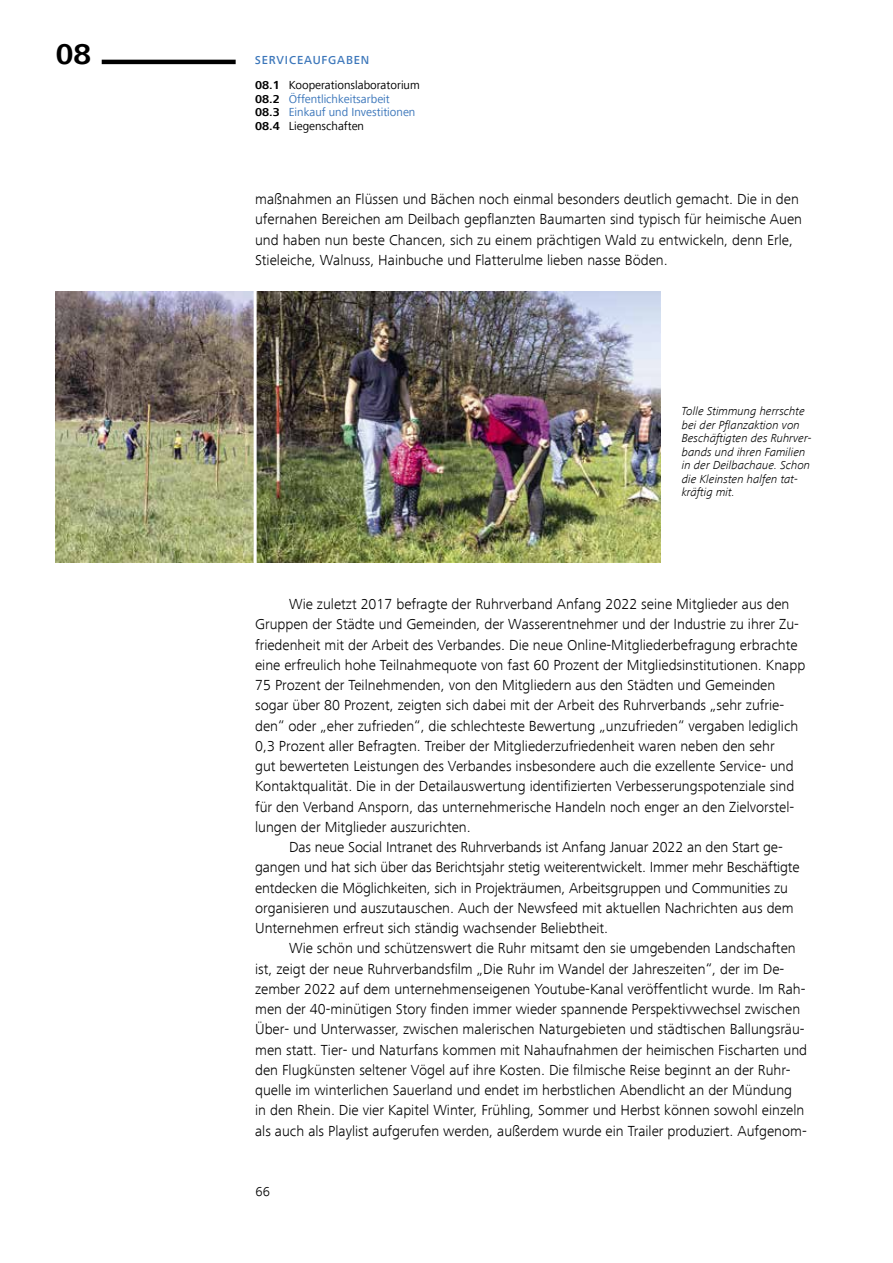
<style>
.page{position:relative;width:893px;height:1263px;background:#fff}
.page>*{position:absolute;margin:0;border:0;box-sizing:border-box;transform-origin:0 0}
.t1{font:700 30px "Frutiger Next Com";color:#000}
.t2{font:300 15px/20.2px "Frutiger Next Com";color:#000}
.t3{font:300 13.5px "Frutiger Next Com";color:#000}
.t4{font:italic 300 12px/13.5px "Frutiger Next Com";color:#000}
.t5{font:12px/13.5px "Frutiger Next Com";color:#3b76ba}
.t6{font:12px/24.9px "Frutiger Next Com";color:#000}
.s1{font-weight:500;color:#3b76ba}
.s2{font-weight:700}
.s3{font-weight:700;color:#000}
.s4{color:#000}
</style>
<div class="page">
<hr style="left:102px;top:60px;width:134px;height:4px;background:#000">
<img style="left:55px;top:292px;width:605px;height:271px">
<hr style="left:254px;top:285px;width:3px;height:296px;background:#fff">
<h1 class="t1" style="left:56px;top:37px;width:37px">08</h1>
<p class="t6" style="left:255px;top:48px;width:167px"><span class="s1">SERVICEAUFGABEN<br></span><span class="s2">08.1</span> Kooperationslaboratorium</p>
<p class="t5" style="left:255px;top:92px;width:162px"><span class="s3">08.2</span> Öffentlichkeitsarbeit<br><span class="s3">08.3</span> Einkauf und Investitionen<br><span class="s3">08.4</span> <span class="s4">Liegenschaften</span></p>
<p class="t2" style="left:255px;top:189px;width:548px">maßnahmen an Flüssen und Bächen noch einmal besonders deutlich gemacht. Die in den ufernahen Bereichen am Deilbach gepflanzten Baumarten sind typisch für heimische Auen und haben nun beste Chancen, sich zu einem prächtigen Wald zu entwickeln, denn Erle, Stieleiche, Walnuss, Hainbuche und Flatterulme lieben nasse Böden.</p>
<p class="t4" style="left:682px;top:404px;width:131px">Tolle Stimmung herrschte bei der Pflanzaktion von<br>Beschäftigten des Ruhrver&shy;bands und ihren Familien in der Deilbachaue. Schon die Kleinsten halfen tat&shy;kräftig mit.</p>
<p class="t2" style="left:289px;top:594px;width:502px">Wie zuletzt 2017 befragte der Ruhrverband Anfang 2022 seine Mitglieder aus den</p>
<p class="t2" style="left:255px;top:614px;width:545px">Gruppen der Städte und Gemeinden, der Wasserentnehmer und der Industrie zu ihrer Zu-</p>
<p class="t2" style="left:255px;top:634px;width:544px">friedenheit mit der Arbeit des Verbandes. Die neue Online-Mitgliederbefragung erbrachte</p>
<p class="t2" style="left:255px;top:655px;width:552px">eine erfreulich hohe Teilnahmequote von fast 60 Prozent der Mitgliedsinstitutionen. Knapp</p>
<p class="t2" style="left:255px;top:675px;width:522px">75 Prozent der Teilnehmenden, von den Mitgliedern aus den Städten und Gemeinden</p>
<p class="t2" style="left:255px;top:695px;width:530px">sogar über 80 Prozent, zeigten sich dabei mit der Arbeit des Ruhrverbands „sehr zufrie-</p>
<p class="t2" style="left:255px;top:715px;width:545px">den“ oder „eher zufrieden“, die schlechteste Bewertung „unzufrieden“ vergaben lediglich</p>
<p class="t2" style="left:255px;top:736px;width:521px">0,3 Prozent aller Befragten. Treiber der Mitgliederzufriedenheit waren neben den sehr</p>
<p class="t2" style="left:255px;top:756px;width:540px">gut bewerteten Leistungen des Verbandes insbesondere auch die exzellente Service- und</p>
<p class="t2" style="left:255px;top:776px;width:541px">Kontaktqualität. Die in der Detailauswertung identifizierten Verbesserungspotenziale sind</p>
<p class="t2" style="left:255px;top:796px;width:541px">für den Verband Ansporn, das unternehmerische Handeln noch enger an den Zielvorstel-</p>
<p class="t2" style="left:255px;top:817px;width:217px">lungen der Mitglieder auszurichten.</p>
<p class="t2" style="left:289px;top:837px;width:495px">Das neue Social Intranet des Ruhrverbands ist Anfang Januar 2022 an den Start ge-</p>
<p class="t2" style="left:255px;top:857px;width:546px">gangen und hat sich über das Berichtsjahr stetig weiterentwickelt. Immer mehr Beschäftigte</p>
<p class="t2" style="left:255px;top:877px;width:534px">entdecken die Möglichkeiten, sich in Projekträumen, Arbeitsgruppen und Communities zu</p>
<p class="t2" style="left:255px;top:898px;width:540px">organisieren und auszutauschen. Auch der Newsfeed mit aktuellen Nachrichten aus dem</p>
<p class="t2" style="left:255px;top:918px;width:355px">Unternehmen erfreut sich ständig wachsender Beliebtheit.</p>
<p class="t2" style="left:289px;top:938px;width:508px">Wie schön und schützenswert die Ruhr mitsamt den sie umgebenden Landschaften</p>
<p class="t2" style="left:255px;top:958px;width:531px">ist, zeigt der neue Ruhrverbandsfilm „Die Ruhr im Wandel der Jahreszeiten“, der im De-</p>
<p class="t2" style="left:255px;top:979px;width:552px">zember 2022 auf dem unternehmenseigenen Youtube-Kanal veröffentlicht wurde. Im Rah-</p>
<p class="t2" style="left:255px;top:999px;width:547px">men der 40-minütigen Story finden immer wieder spannende Perspektivwechsel zwischen</p>
<p class="t2" style="left:255px;top:1019px;width:551px">Über- und Unterwasser, zwischen malerischen Naturgebieten und städtischen Ballungsräu-</p>
<p class="t2" style="left:255px;top:1039px;width:553px">men statt. Tier- und Naturfans kommen mit Nahaufnahmen der heimischen Fischarten und</p>
<p class="t2" style="left:255px;top:1060px;width:537px">den Flugkünsten seltener Vögel auf ihre Kosten. Die filmische Reise beginnt an der Ruhr-</p>
<p class="t2" style="left:255px;top:1080px;width:538px">quelle im winterlichen Sauerland und endet im herbstlichen Abendlicht an der Mündung</p>
<p class="t2" style="left:255px;top:1100px;width:551px">in den Rhein. Die vier Kapitel Winter, Frühling, Sommer und Herbst können sowohl einzeln</p>
<p class="t2" style="left:255px;top:1120px;width:553px">als auch als Playlist aufgerufen werden, außerdem wurde ein Trailer produziert. Aufgenom-</p>
<p class="t3" style="left:256px;top:1184px;width:16px">66</p>
</div>
